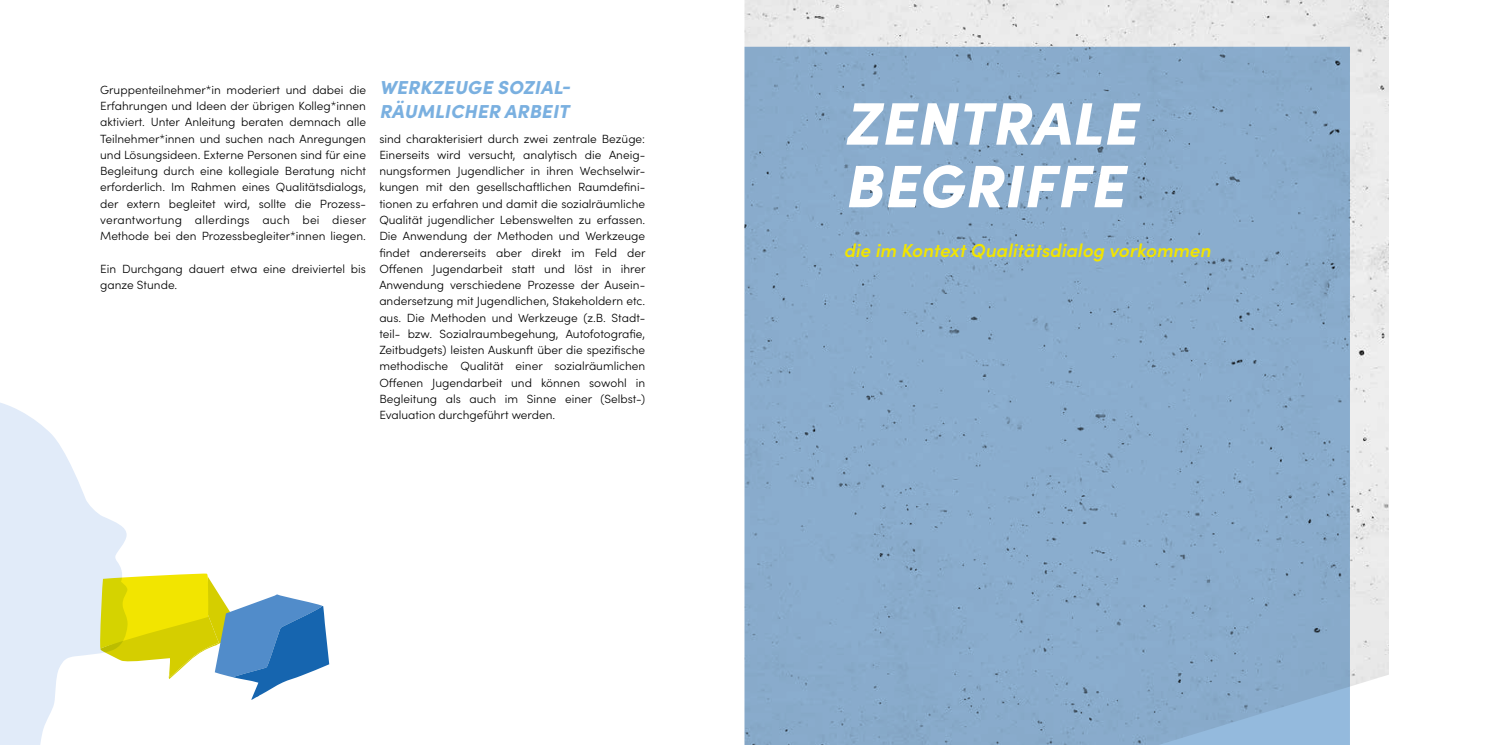
<style>
.page{position:relative;width:1489px;height:745px;background:#fff}
.page>*{position:absolute;margin:0;border:0;box-sizing:border-box;transform-origin:0 0}
.t1{font:italic 900 60px/62.5px "Sofia Pro";letter-spacing:.01em;color:#fff}
.t2{font:italic 600 18.75px "Sofia Pro";color:#f2e500}
.t3{font:italic 900 18.75px/23.8px "Sofia Pro";letter-spacing:.01em;color:#7ab0e0}
.t4{font:300 11.88px/16.2px "Sofia Pro";color:#000;text-align:justify}
</style>
<div class="page">
<img style="left:744px;top:0;width:644px;height:744px">
<div style="left:744px;top:47px;width:605px;height:697px;background:#8aadce"></div>
<svg style="left:0;top:403px;width:329px;height:341px"></svg>
<p class="t4" style="left:100px;top:81px;width:268px">Gruppenteilnehmer*in moderiert und dabei die Erfahrungen und Ideen der übrigen Kolleg*innen aktiviert. Unter Anleitung beraten demnach alle Teilnehmer*innen und suchen nach Anregungen und Lösungsideen. Externe Personen sind für eine Begleitung durch eine kollegiale Beratung nicht erforderlich. Im Rahmen eines Qualitätsdialogs, der extern begleitet wird, sollte die Prozess&shy;verantwortung allerdings auch bei dieser Methode bei den Prozessbegleiter*innen liegen.</p>
<p class="t4" style="left:100px;top:260px;width:267px">Ein Durchgang dauert etwa eine dreiviertel bis ganze Stunde.</p>
<h2 class="t3" style="left:379px;top:74px;width:192px">WERKZEUGE SOZIAL-<br>RÄUMLICHER ARBEIT</h2>
<p class="t4" style="left:379px;top:130px;width:268px">sind charakterisiert durch zwei zentrale Bezüge:<br>Einerseits wird versucht, analytisch die Aneig&shy;nungsformen Jugendlicher in ihren Wechselwir&shy;kungen mit den gesellschaftlichen Raumdefini&shy;tionen zu erfahren und damit die sozialräumliche Qualität jugendlicher Lebenswelten zu erfassen.<br>Die Anwendung der Methoden und Werkzeuge findet andererseits aber direkt im Feld der Offenen Jugendarbeit statt und löst in ihrer Anwendung verschiedene Prozesse der Ausein&shy;andersetzung mit Jugendlichen, Stakeholdern etc. aus. Die Methoden und Werkzeuge (z.B. Stadt&shy;teil- bzw. Sozialraumbegehung, Autofotografie, Zeitbudgets) leisten Auskunft über die spezifische methodische Qualität einer sozialräumlichen Offenen Jugendarbeit und können sowohl in Begleitung als auch im Sinne einer (Selbst-)<br>Evaluation durchgeführt werden.</p>
<h1 class="t1" style="left:844px;top:87px;width:294px">ZENTRALE<br>BEGRIFFE</h1>
<h2 class="t2" style="left:843px;top:236px;width:368px">die im Kontext Qualitätsdialog vorkommen</h2>
</div>
